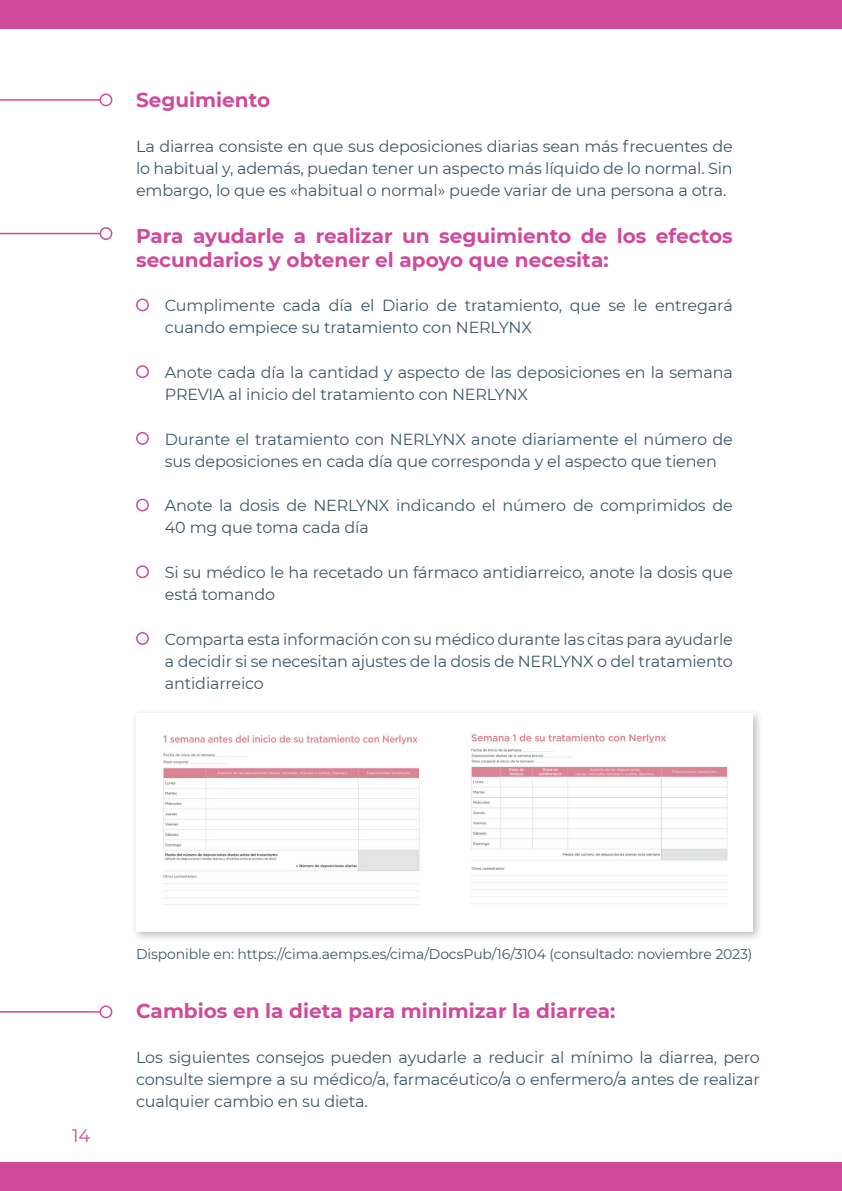
<style>
.page{position:relative;width:842px;height:1191px;background:#fff}
.page>*{position:absolute;margin:0;border:0;box-sizing:border-box;transform-origin:0 0}
.t1{font:700 20px/24px "Montserrat";color:#cf4a9b}
.t2{font:18px "Montserrat";color:#cf4a9b}
.t3{font:16px/22px "Montserrat";letter-spacing:-.01em;color:#3f5867}
.t4{font:14px "Montserrat";letter-spacing:-.01em;color:#3f5867}
</style>
<div class="page">
<div style="left:0;top:0;width:842px;height:28px;background:#cf4a9b"></div>
<div style="left:0;top:1162px;width:842px;height:29px;background:#cf4a9b"></div>
<div style="left:136px;top:298px;width:13px;height:13px;border:2px solid #cf4a9b;border-radius:50%"></div>
<div style="left:136px;top:365px;width:13px;height:13px;border:2px solid #cf4a9b;border-radius:50%"></div>
<div style="left:136px;top:432px;width:13px;height:13px;border:2px solid #cf4a9b;border-radius:50%"></div>
<div style="left:136px;top:498px;width:13px;height:13px;border:2px solid #cf4a9b;border-radius:50%"></div>
<div style="left:136px;top:565px;width:13px;height:13px;border:2px solid #cf4a9b;border-radius:50%"></div>
<div style="left:136px;top:632px;width:13px;height:13px;border:2px solid #cf4a9b;border-radius:50%"></div>
<div style="left:131px;top:708px;width:633px;height:234px;background:#231f20;opacity:.3"></div>
<img style="left:136px;top:713px;width:616px;height:218px">
<hr style="left:0;top:99px;width:106px;height:2px;background:#cf4a9b">
<div style="left:100px;top:94px;width:12px;height:12px;background:#fff;border-radius:50%"></div>
<div style="left:100px;top:93px;width:12px;height:13px;border:2px solid #cf4a9b;border-radius:50%"></div>
<hr style="left:0;top:233px;width:106px;height:1px;background:#cf4a9b">
<div style="left:100px;top:228px;width:12px;height:11px;background:#fff;border-radius:50%"></div>
<div style="left:100px;top:227px;width:12px;height:13px;border:2px solid #cf4a9b;border-radius:50%"></div>
<hr style="left:0;top:1011px;width:106px;height:1px;background:#cf4a9b">
<div style="left:100px;top:1006px;width:12px;height:11px;background:#fff;border-radius:50%"></div>
<div style="left:100px;top:1005px;width:12px;height:13px;border:2px solid #cf4a9b;border-radius:50%"></div>
<p class="t1" style="left:136px;top:87px;width:136px">Seguimiento</p>
<p class="t3" style="left:136px;top:135px;width:598px;text-align:justify">La diarrea consiste en que sus deposiciones diarias sean más frecuentes de lo habitual y, además, puedan tener un aspecto más líquido de lo normal. Sin embargo, lo que es «habitual o normal» puede variar de una persona a otra.</p>
<p class="t1" style="left:136px;top:222px;width:598px">Para ayudarle a realizar un seguimiento de los efectos secundarios y obtener el apoyo que necesita:</p>
<p class="t3" style="left:165px;top:294px;width:569px">Cumplimente cada día el Diario de tratamiento, que se le entregará cuando empiece su tratamiento con NERLYNX</p>
<p class="t3" style="left:165px;top:361px;width:569px">Anote cada día la cantidad y aspecto de las deposiciones en la semana<br>PREVIA al inicio del tratamiento con NERLYNX</p>
<p class="t3" style="left:165px;top:427px;width:569px">Durante el tratamiento con NERLYNX anote diariamente el número de sus deposiciones en cada día que corresponda y el aspecto que tienen</p>
<p class="t3" style="left:165px;top:494px;width:569px">Anote la dosis de NERLYNX indicando el número de comprimidos de<br>40 mg que toma cada día</p>
<p class="t3" style="left:165px;top:561px;width:569px">Si su médico le ha recetado un fármaco antidiarreico, anote la dosis que está tomando</p>
<p class="t3" style="left:165px;top:627px;width:569px;text-align:justify">Comparta esta información con su médico durante las citas para ayudarle a decidir si se necesitan ajustes de la dosis de NERLYNX o del tratamiento antidiarreico</p>
<p class="t2" style="left:72px;top:1122px;width:20px">14</p>
<p class="t4" style="left:136px;top:944px;width:618px">Disponible en: https://cima.aemps.es/cima/DocsPub/16/3104 (consultado: noviembre 2023)</p>
<p class="t1" style="left:136px;top:997px;width:481px">Cambios en la dieta para minimizar la diarrea:</p>
<p class="t3" style="left:136px;top:1045px;width:625px;text-align:justify">Los siguientes consejos pueden ayudarle a reducir al mínimo la diarrea, pero consulte siempre a su médico/a, farmacéutico/a o enfermero/a antes de realizar cualquier cambio en su dieta.</p>
</div>
